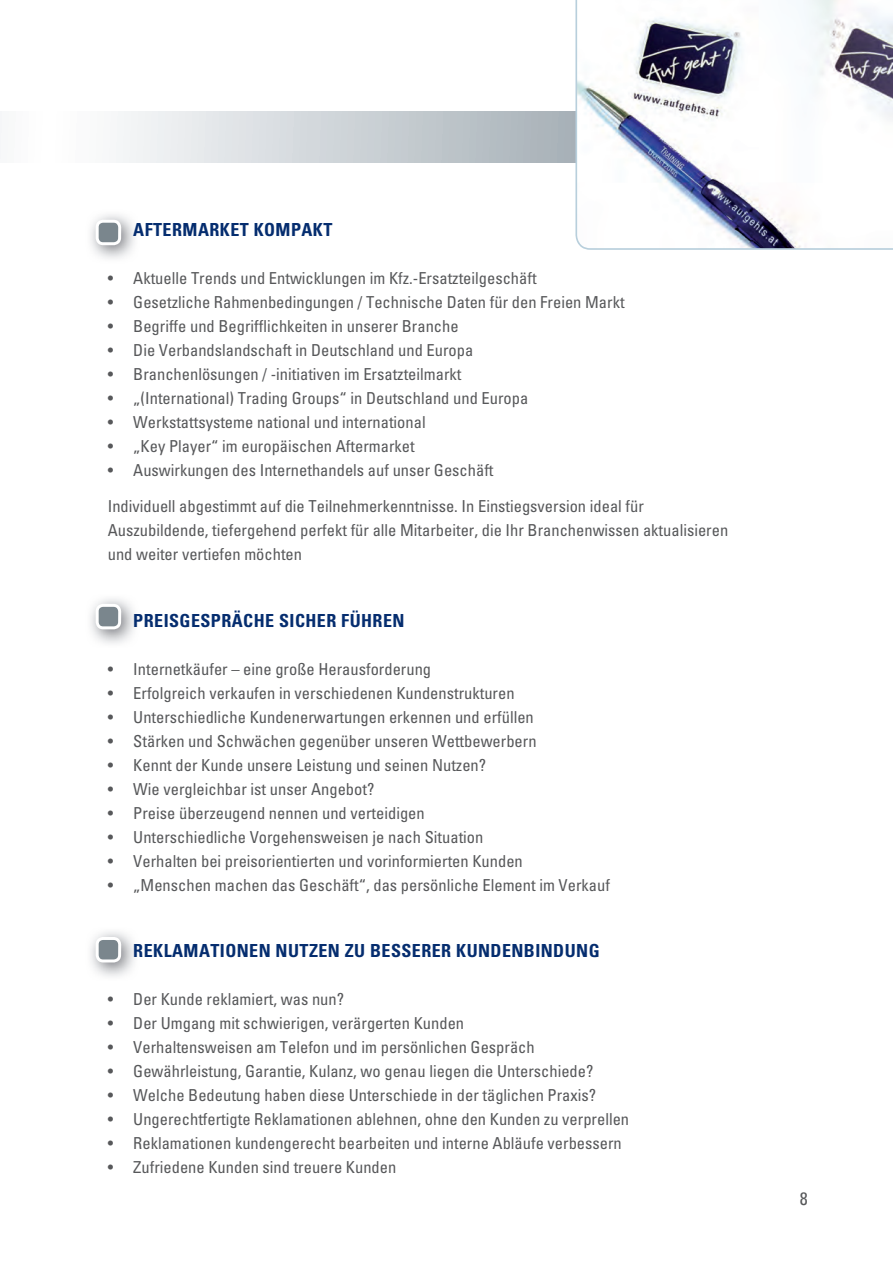
<style>
.page{position:relative;width:893px;height:1263px;background:#fff}
.page>*{position:absolute;margin:0;border:0;box-sizing:border-box;transform-origin:0 0}
.t1{font:700 condensed 18px "Univers";letter-spacing:.025em;color:#052d6f}
.t2{font:condensed 18px "Univers";color:#57585a}
.t3{font:condensed 16.5px/36px "Univers";color:#57585a}
</style>
<div class="page">
<svg style="left:116px;top:111px;width:459px;height:51px;background:#ced3d7"></svg>
<svg style="left:96px;top:220px;width:25px;height:25px"></svg>
<svg style="left:96px;top:604px;width:25px;height:25px"></svg>
<svg style="left:96px;top:937px;width:25px;height:25px"></svg>
<svg style="left:575px;top:0;width:318px;height:250px"></svg>
<p class="t1" style="left:133px;top:218px;width:201px">AFTERMARKET KOMPAKT</p>
<p class="t3" style="left:108px;top:260px;width:430px">• Aktuelle Trends und Entwicklungen im Kfz.-Ersatzteilgeschäft</p>
<p class="t3" style="left:108px;top:284px;width:518px">• Gesetzliche Rahmenbedingungen / Technische Daten für den Freien Markt</p>
<p class="t3" style="left:108px;top:308px;width:352px">• Begriffe und Begrifflichkeiten in unserer Branche</p>
<p class="t3" style="left:108px;top:332px;width:367px">• Die Verbandslandschaft in Deutschland und Europa</p>
<p class="t3" style="left:108px;top:356px;width:355px">• Branchenlösungen / -initiativen im Ersatzteilmarkt</p>
<p class="t3" style="left:108px;top:380px;width:422px">• „(International) Trading Groups“ in Deutschland und Europa</p>
<p class="t3" style="left:108px;top:404px;width:319px">• Werkstattsysteme national und international</p>
<p class="t3" style="left:108px;top:428px;width:308px">• „Key Player“ im europäischen Aftermarket</p>
<p class="t3" style="left:108px;top:452px;width:538px">• Auswirkungen des Internethandels auf unser Geschäft<br>Individuell abgestimmt auf die Teilnehmerkenntnisse. In Einstiegsversion ideal für</p>
<p class="t3" style="left:108px;top:518px;width:622px;line-height:24px">Auszubildende, tiefergehend perfekt für alle Mitarbeiter, die Ihr Branchenwissen aktualisieren und weiter vertiefen möchten</p>
<p class="t1" style="left:133px;top:609px;width:273px">PREISGESPRÄCHE SICHER FÜHREN</p>
<p class="t3" style="left:108px;top:650px;width:325px">• Internetkäufer – eine große Herausforderung</p>
<p class="t3" style="left:108px;top:674px;width:408px">• Erfolgreich verkaufen in verschiedenen Kundenstrukturen</p>
<p class="t3" style="left:108px;top:698px;width:428px">• Unterschiedliche Kundenerwartungen erkennen und erfüllen</p>
<p class="t3" style="left:108px;top:722px;width:430px">• Stärken und Schwächen gegenüber unseren Wettbewerbern</p>
<p class="t3" style="left:108px;top:746px;width:380px">• Kennt der Kunde unsere Leistung und seinen Nutzen?</p>
<p class="t3" style="left:108px;top:770px;width:268px">• Wie vergleichbar ist unser Angebot?</p>
<p class="t3" style="left:108px;top:794px;width:318px">• Preise überzeugend nennen und verteidigen</p>
<p class="t3" style="left:108px;top:818px;width:377px">• Unterschiedliche Vorgehensweisen je nach Situation</p>
<p class="t3" style="left:108px;top:842px;width:417px">• Verhalten bei preisorientierten und vorinformierten Kunden</p>
<p class="t3" style="left:108px;top:866px;width:504px">• „Menschen machen das Geschäft“, das persönliche Element im Verkauf</p>
<p class="t1" style="left:133px;top:940px;width:468px">REKLAMATIONEN NUTZEN ZU BESSERER KUNDENBINDUNG</p>
<p class="t3" style="left:108px;top:981px;width:238px">• Der Kunde reklamiert, was nun?</p>
<p class="t3" style="left:108px;top:1005px;width:358px">• Der Umgang mit schwierigen, verärgerten Kunden</p>
<p class="t3" style="left:108px;top:1029px;width:428px">• Verhaltensweisen am Telefon und im persönlichen Gespräch</p>
<p class="t3" style="left:108px;top:1053px;width:487px">• Gewährleistung, Garantie, Kulanz, wo genau liegen die Unterschiede?</p>
<p class="t3" style="left:108px;top:1077px;width:490px">• Welche Bedeutung haben diese Unterschiede in der täglichen Praxis?</p>
<p class="t3" style="left:108px;top:1101px;width:523px">• Ungerechtfertigte Reklamationen ablehnen, ohne den Kunden zu verprellen</p>
<p class="t3" style="left:108px;top:1125px;width:516px">• Reklamationen kundengerecht bearbeiten und interne Abläufe verbessern</p>
<p class="t3" style="left:108px;top:1149px;width:290px">• Zufriedene Kunden sind treuere Kunden</p>
<p class="t2" style="left:800px;top:1187px;width:9px">8</p>
</div>
